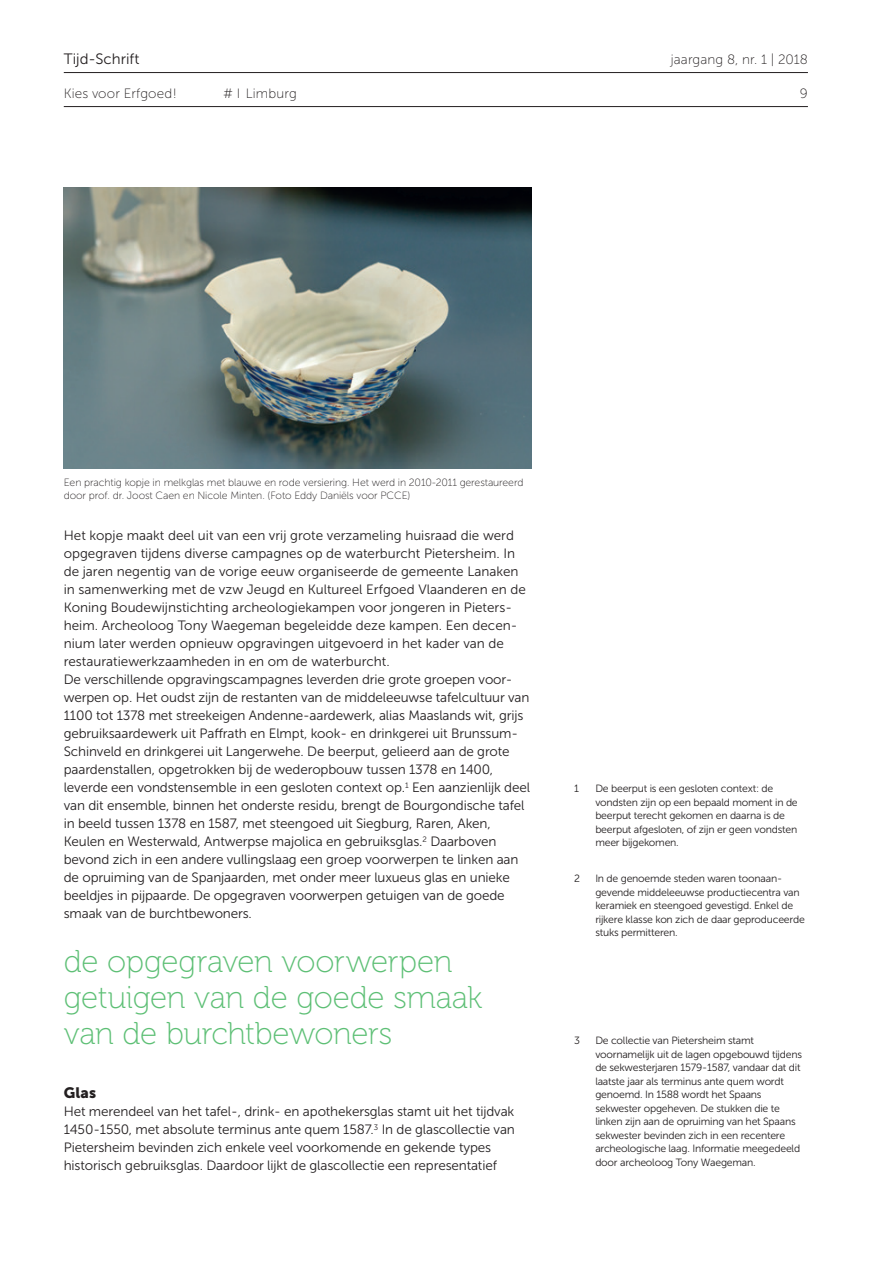
<style>
.page{position:relative;width:893px;height:1263px;background:#fff}
.page>*{position:absolute;margin:0;border:0;box-sizing:border-box;transform-origin:0 0}
.t1{font:31.5px/36px "Museo 100";letter-spacing:-.01em;color:#5dbf75}
.t2{font:15px "Museo Sans 300";letter-spacing:.005em;color:#231f20}
.t3{font:15px "Museo Sans 900";color:#231f20}
.t4{font:13.5px/18px "Museo Sans 300";letter-spacing:-.01em;color:#231f20}
.t5{font:13.5px "Museo Sans 100";letter-spacing:.01em;color:#231f20}
.t6{font:10.5px/13.5px "Museo Sans 300";letter-spacing:-.02em;color:#231f20}
.t7{font:10.5px/13.5px "Museo Sans 100";letter-spacing:-.01em;color:#231f20}
</style>
<div class="page">
<img style="left:64px;top:188px;width:467px;height:281px">
<hr style="left:64px;top:72px;width:744px;height:1px;background:#231f20">
<hr style="left:64px;top:106px;width:744px;height:1px;background:#231f20">
<p class="t2" style="left:64px;top:51px;width:77px">Tijd-Schrift</p>
<p class="t5" style="left:671px;top:52px;width:139px">jaargang 8, nr. 1 | 2018</p>
<p class="t5" style="left:64px;top:86px;width:115px">Kies voor Erfgoed!</p>
<p class="t5" style="left:223px;top:86px;width:75px"># I Limburg</p>
<p class="t5" style="left:800px;top:86px;width:9px">9</p>
<p class="t7" style="left:64px;top:475px;width:461px">Een prachtig kopje in melkglas met blauwe en rode versiering. Het werd in 2010-2011 gerestaureerd door prof. dr. Joost Caen en Nicole Minten. (Foto Eddy Daniëls voor PCCE)</p>
<p class="t4" style="left:64px;top:526px;width:468px">Het kopje maakt deel uit van een vrij grote verzameling huisraad die werd opgegraven tijdens diverse campagnes op de waterburcht Pietersheim. In de jaren negentig van de vorige eeuw organiseerde de gemeente Lanaken in samenwerking met de vzw Jeugd en Kultureel Erfgoed Vlaanderen en de Koning Boudewijnstichting archeologiekampen voor jongeren in Pieters&shy;heim. Archeoloog Tony Waegeman begeleidde deze kampen. Een decen&shy;nium later werden opnieuw opgravingen uitgevoerd in het kader van de restauratiewerkzaamheden in en om de waterburcht.<br>De verschillende opgravingscampagnes leverden drie grote groepen voor&shy;werpen op. Het oudst zijn de restanten van de middeleeuwse tafelcultuur van 1100 tot 1378 met streekeigen Andenne-aardewerk, alias Maaslands wit, grijs gebruiksaardewerk uit Paffrath en Elmpt, kook- en drinkgerei uit Brunssum-Schinveld en drinkgerei uit Langerwehe. De beerput, gelieerd aan de grote paardenstallen, opgetrokken bij de wederopbouw tussen 1378 en 1400, leverde een vondstensemble in een gesloten context op.<sup>1</sup> Een aanzienlijk deel van dit ensemble, binnen het onderste residu, brengt de Bourgondische tafel in beeld tussen 1378 en 1587, met steengoed uit Siegburg, Raren, Aken, Keulen en Westerwald, Antwerpse majolica en gebruiksglas.<sup>2</sup> Daarboven bevond zich in een andere vullingslaag een groep voorwerpen te linken aan de opruiming van de Spanjaarden, met onder meer luxueus glas en unieke beeldjes in pijpaarde. De opgegraven voorwerpen getuigen van de goede smaak van de burchtbewoners.</p>
<h1 class="t1" style="left:64px;top:944px;width:420px">de opgegraven voorwerpen getuigen van de goede smaak van de burchtbewoners</h1>
<p class="t3" style="left:64px;top:1084px;width:34px">Glas</p>
<p class="t4" style="left:64px;top:1102px;width:453px">Het merendeel van het tafel-, drink- en apothekersglas stamt uit het tijdvak 1450-1550, met absolute terminus ante quem 1587.<sup>3</sup> In de glascollectie van Pietersheim bevinden zich enkele veel voorkomende en gekende types historisch gebruiksglas. Daardoor lijkt de glascollectie een representatief</p>
<p class="t6" style="left:574px;top:782px;width:6px">1</p>
<p class="t6" style="left:595px;top:782px;width:204px">De beerput is een gesloten context: de vondsten zijn op een bepaald moment in de beerput terecht gekomen en daarna is de beerput afgesloten, of zijn er geen vondsten meer bijgekomen.</p>
<p class="t6" style="left:574px;top:872px;width:7px">2</p>
<p class="t6" style="left:595px;top:872px;width:211px">In de genoemde steden waren toonaan&shy;gevende middeleeuwse productiecentra van keramiek en steengoed gevestigd. Enkel de rijkere klasse kon zich de daar geproduceerde stuks permitteren.</p>
<p class="t6" style="left:574px;top:1034px;width:7px">3</p>
<p class="t6" style="left:595px;top:1034px;width:208px">De collectie van Pietersheim stamt voornamelijk uit de lagen opgebouwd tijdens de sekwesterjaren 1579-1587, vandaar dat dit laatste jaar als terminus ante quem wordt genoemd. In 1588 wordt het Spaans sekwester opgeheven. De stukken die te linken zijn aan de opruiming van het Spaans sekwester bevinden zich in een recentere archeologische laag. Informatie meegedeeld door archeoloog Tony Waegeman.</p>
</div>
